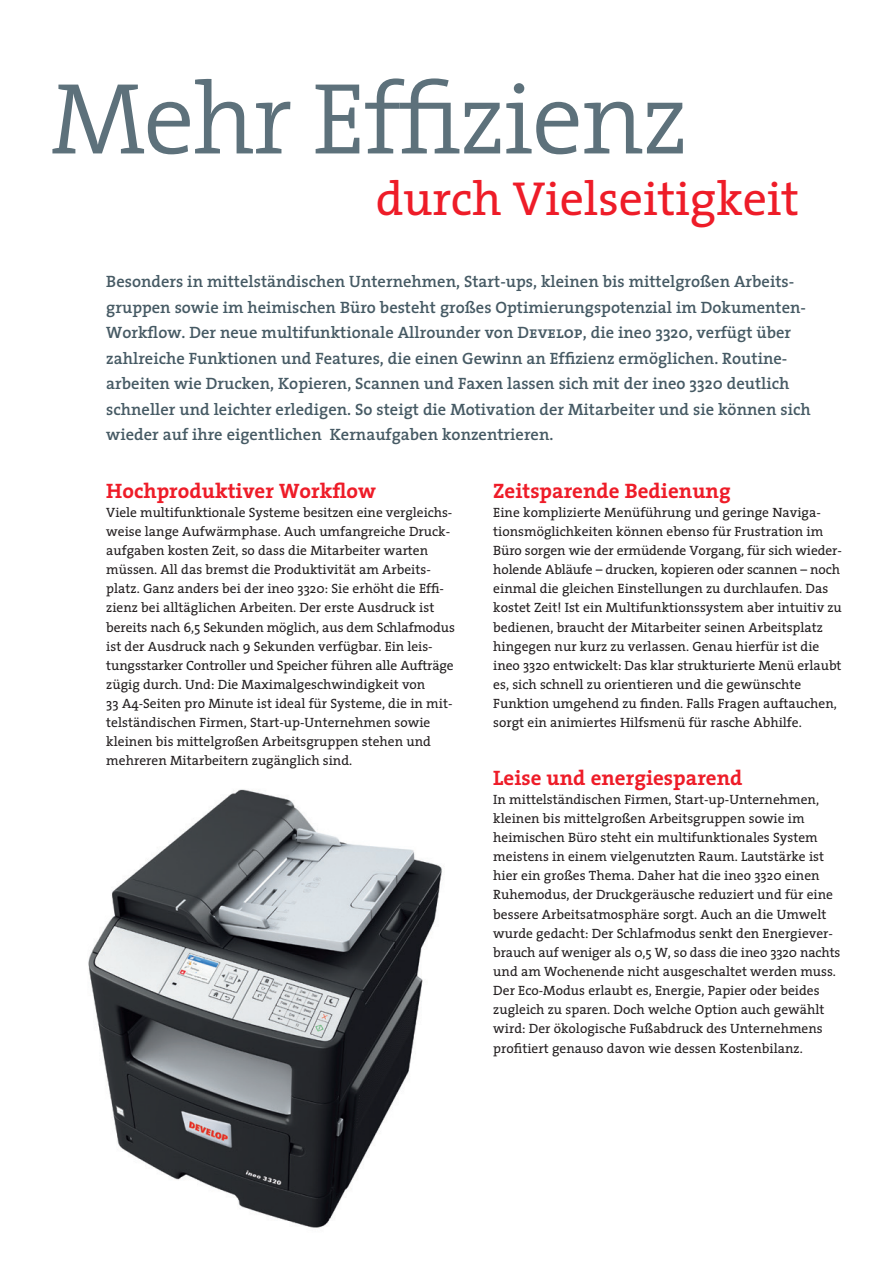
<style>
.page{position:relative;width:893px;height:1263px;background:#fff}
.page>*{position:absolute;margin:0;border:0;box-sizing:border-box;transform-origin:0 0}
.t1{font:300 102px "The Serif";letter-spacing:-.02em;color:#5d717b}
.t2{font:48px "The Serif";letter-spacing:-.005em;color:#ee1c28}
.t3{font:700 21px "The Serif";color:#ee1c28}
.t4{font:600 16.5px/25.5px "The Serif";color:#465a64}
.t5{font:13.5px/19.2px "The Serif";color:#231f20}
.s1{font-family:"The Serif Semi Bold Caps";font-weight:400}
</style>
<div class="page">
<img style="left:88px;top:789px;width:354px;height:439px">
<p class="t1" style="left:51px;top:53px;width:638px">Mehr Effizienz</p>
<p class="t2" style="left:376px;top:168px;width:425px">durch Vielseitigkeit</p>
<p class="t4" style="left:106px;top:269px;width:689px">Besonders in mittelständischen Unternehmen, Start-ups, kleinen bis mittelgroßen Arbeits-</p>
<p class="t4" style="left:106px;top:294px;width:706px">gruppen sowie im heimischen Büro besteht großes Optimierungspotenzial im Dokumenten-Workflow. Der neue multifunktionale Allrounder von <span class="s1">Develop</span>, die ineo 3320, verfügt über zahlreiche Funktionen und Features, die einen Gewinn an Effizienz ermöglichen. Routine&shy;arbeiten wie Drucken, Kopieren, Scannen und Faxen lassen sich mit der ineo 3320 deutlich schneller und leichter erledigen. So steigt die Motivation der Mitarbeiter und sie können sich wieder auf ihre eigentlichen Kernaufgaben konzentrieren.</p>
<p class="t3" style="left:493px;top:477px;width:239px">Zeitsparende Bedienung</p>
<p class="t5" style="left:493px;top:503px;width:350px">Eine komplizierte Menüführung und geringe Naviga&shy;tionsmöglichkeiten können ebenso für Frustration im Büro sorgen wie der ermüdende Vorgang, für sich wieder&shy;holende Abläufe – drucken, kopieren oder scannen – noch einmal die gleichen Einstellungen zu durchlaufen. Das kostet Zeit! Ist ein Multifunktionssystem aber intuitiv zu bedienen, braucht der Mitarbeiter seinen Arbeitsplatz hingegen nur kurz zu verlassen. Genau hierfür ist die ineo 3320 entwickelt: Das klar strukturierte Menü erlaubt es, sich schnell zu orientieren und die gewünschte Funktion umgehend zu finden. Falls Fragen auftauchen, sorgt ein animiertes Hilfsmenü für rasche Abhilfe.</p>
<p class="t3" style="left:493px;top:764px;width:251px">Leise und energiesparend</p>
<p class="t5" style="left:493px;top:790px;width:327px">In mittelständischen Firmen, Start-up-Unternehmen, kleinen bis mittelgroßen Arbeitsgruppen sowie im</p>
<p class="t5" style="left:493px;top:828px;width:349px">heimischen Büro steht ein multifunktionales System meistens in einem vielgenutzten Raum. Lautstärke ist hier ein großes Thema. Daher hat die ineo 3320 einen Ruhemodus, der Druckgeräusche reduziert und für eine bessere Arbeitsatmosphäre sorgt. Auch an die Umwelt wurde gedacht: Der Schlafmodus senkt den Energiever&shy;brauch auf weniger als 0,5 W, so dass die ineo 3320 nachts und am Wochenende nicht ausgeschaltet werden muss.<br>Der Eco-Modus erlaubt es, Energie, Papier oder beides zugleich zu sparen. Doch welche Option auch gewählt wird: Der ökologische Fußabdruck des Unternehmens profitiert genauso davon wie dessen Kostenbilanz.</p>
<p class="t3" style="left:106px;top:477px;width:271px">Hochproduktiver Workflow</p>
<p class="t5" style="left:106px;top:503px;width:350px">Viele multifunktionale Systeme besitzen eine vergleichs&shy;weise lange Aufwärmphase. Auch umfangreiche Druck&shy;aufgaben kosten Zeit, so dass die Mitarbeiter warten müssen. All das bremst die Produktivität am Arbeits&shy;platz. Ganz anders bei der ineo 3320: Sie erhöht die Effi&shy;zienz bei alltäglichen Arbeiten. Der erste Ausdruck ist bereits nach 6,5 Sekunden möglich, aus dem Schlafmodus ist der Ausdruck nach 9 Sekunden verfügbar. Ein leis&shy;tungsstarker Controller und Speicher führen alle Aufträge zügig durch. Und: Die Maximalgeschwindigkeit von</p>
<p class="t5" style="left:106px;top:694px;width:348px">33 A4-Seiten pro Minute ist ideal für Systeme, die in mit&shy;telständischen Firmen, Start-up-Unternehmen sowie kleinen bis mittelgroßen Arbeitsgruppen stehen und mehreren Mitarbeitern zugänglich sind.</p>
</div>
